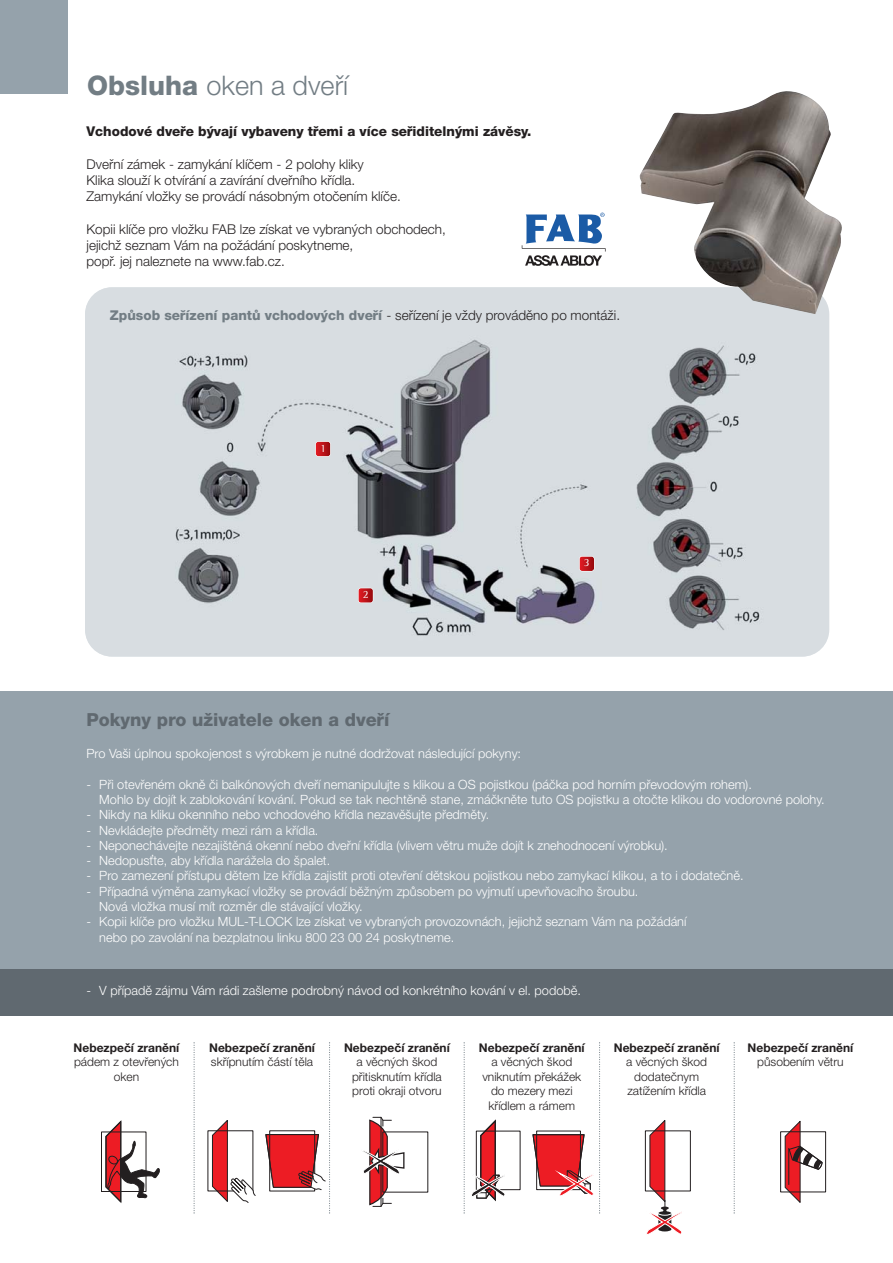
<style>
.page{position:relative;width:893px;height:1263px;background:#fff}
.page>*{position:absolute;margin:0;border:0;box-sizing:border-box;transform-origin:0 0}
.t1{font:300 27px "Helvetica Neue CE";color:#727d84}
.t2{font:800 18px "Helvetica Neue CE";color:#606970}
.t3{font:300 13.5px/16.2px "Helvetica Neue CE";color:#231f20}
.t4{font:800 13.5px "Helvetica Neue CE";color:#727d84}
.t5{font:800 13.5px "Helvetica Neue CE";color:#231f20}
.t6{font:300 12.75px/15.3px "Helvetica Neue CE";color:#fff}
.t7{font:300 12px/14.4px "Helvetica Neue CE";color:#231f20;text-align:center}
.t8{font:700 12px "Helvetica Neue CE";color:#231f20}
.t9{font:11.25px "Rotis Semi Serif CE";color:#fff}
.s1{font-weight:800}
.s2{font-weight:300;color:#231f20}
</style>
<div class="page">
<div style="left:0;top:691px;width:893px;height:287px;background:#95a2ab"></div>
<div style="left:0;top:969px;width:893px;height:47px;background:#606970"></div>
<div style="left:0;top:0;width:68px;height:94px;background:#95a2ab"></div>
<svg style="left:212px;top:1120px;width:44px;height:83px"></svg>
<svg style="left:363px;top:1117px;width:42px;height:90px"></svg>
<div style="left:645px;top:1131px;width:45px;height:60px;border:1px solid #231f20"></div>
<svg style="left:646px;top:1120px;width:38px;height:115px"></svg>
<div style="left:780px;top:1131px;width:46px;height:61px;border:1px solid #231f20"></div>
<svg style="left:785px;top:1121px;width:37px;height:82px"></svg>
<div style="left:101px;top:1132px;width:45px;height:60px;border:1px solid #231f20"></div>
<svg style="left:104px;top:1120px;width:56px;height:83px"></svg>
<svg style="left:193px;top:1042px;width:2px;height:171px"></svg>
<svg style="left:265px;top:1042px;width:65px;height:171px"></svg>
<svg style="left:464px;top:1042px;width:43px;height:171px"></svg>
<svg style="left:533px;top:1042px;width:67px;height:171px"></svg>
<svg style="left:734px;top:1042px;width:1px;height:171px"></svg>
<img style="left:85px;top:287px;width:744px;height:370px;border-radius:27px">
<img style="left:639px;top:91px;width:203px;height:223px">
<svg style="left:317px;top:443px;width:12px;height:12px"></svg>
<div style="left:315px;top:441px;width:16px;height:16px;border:1px solid #fff;border-radius:3px"></div>
<svg style="left:358px;top:588px;width:15px;height:15px"></svg>
<div style="left:358px;top:588px;width:15px;height:15px;border:1px solid #fff;border-radius:3px"></div>
<svg style="left:579px;top:556px;width:15px;height:15px"></svg>
<div style="left:579px;top:556px;width:15px;height:15px;border:1px solid #fff;border-radius:3px"></div>
<svg style="left:522px;top:213px;width:84px;height:53px"></svg>
<h1 class="t1" style="left:87px;top:76px;width:263px"><span class="s1">Obsluha</span> oken a dveří</h1>
<p class="t5" style="left:87px;top:127px;width:446px">Vchodové dveře bývají vybaveny třemi a více seřiditelnými závěsy.</p>
<p class="t3" style="left:87px;top:157px;width:316px">Dveřní zámek - zamykání klíčem - 2 polohy kliky<br>Klika slouží k otvírání a zavírání dveřního křídla.<br>Zamykání vložky se provádí násobným otočením klíče.</p>
<p class="t3" style="left:87px;top:222px;width:361px">Kopii klíče pro vložku FAB lze získat ve vybraných obchodech, jejichž seznam Vám na požádání poskytneme,<br>popř. jej naleznete na www.fab.cz.</p>
<p class="t4" style="left:110px;top:310px;width:512px">Způsob seřízení pantů vchodových dveří <span class="s2">- seřízení je vždy prováděno po montáži.</span></p>
<p class="t9" style="left:320px;top:444px;width:7px">1</p>
<p class="t9" style="left:363px;top:590px;width:7px">2</p>
<p class="t9" style="left:584px;top:558px;width:7px">3</p>
<h2 class="t2" style="left:87px;top:713px;width:304px">Pokyny pro uživatele oken a dveří</h2>
<p class="t6" style="left:87px;top:747px;width:436px">Pro Vaši úplnou spokojenost s výrobkem je nutné dodržovat následující pokyny:</p>
<p class="t6" style="left:99px;top:778px;width:727px;text-indent:-13px">- Při otevřeném okně či balkónových dveří nemanipulujte s klikou a OS pojistkou (páčka pod horním převodovým rohem).<br>Mohlo by dojít k zablokování kování. Pokud se tak nechtěně stane, zmáčkněte tuto OS pojistku a otočte klikou do vodorovné polohy.</p>
<p class="t6" style="left:87px;top:808px;width:404px">- Nikdy na kliku okenního nebo vchodového křídla nezavěšujte předměty.</p>
<p class="t6" style="left:87px;top:824px;width:233px">- Nevkládejte předměty mezi rám a křídla.</p>
<p class="t6" style="left:87px;top:839px;width:583px">- Neponechávejte nezajištěná okenní nebo dveřní křídla (vlivem větru muže dojít k znehodnocení výrobku).</p>
<p class="t6" style="left:87px;top:854px;width:245px">- Nedopusťte, aby křídla narážela do špalet.</p>
<p class="t6" style="left:87px;top:869px;width:659px">- Pro zamezení přístupu dětem lze křídla zajistit proti otevření dětskou pojistkou nebo zamykací klikou, a to i dodatečně.</p>
<p class="t6" style="left:99px;top:885px;width:541px;text-indent:-13px">- Případná výměna zamykací vložky se provádí běžným způsobem po vyjmutí upevňovacího šroubu.<br>Nová vložka musí mít rozměr dle stávající vložky.</p>
<p class="t6" style="left:99px;top:915px;width:589px;text-indent:-13px">- Kopii klíče pro vložku MUL-T-LOCK lze získat ve vybraných provozovnách, jejichž seznam Vám na požádání nebo po zavolání na bezplatnou linku 800 23 00 24 poskytneme.</p>
<p class="t6" style="left:87px;top:984px;width:496px">- V případě zájmu Vám rádi zašleme podrobný návod od konkrétního kování v el. podobě.</p>
<p class="t8" style="left:74px;top:1043px;width:107px">Nebezpečí zranění</p>
<p class="t7" style="left:74px;top:1056px;width:106px">pádem z otevřených oken</p>
<p class="t8" style="left:209px;top:1043px;width:107px">Nebezpečí zranění</p>
<p class="t7" style="left:211px;top:1056px;width:104px">skřípnutím částí těla</p>
<p class="t8" style="left:344px;top:1043px;width:107px">Nebezpečí zranění</p>
<p class="t7" style="left:352px;top:1056px;width:91px">a věcných škod přitisknutím křídla proti okraji otvoru</p>
<p class="t8" style="left:479px;top:1043px;width:107px">Nebezpečí zranění</p>
<p class="t7" style="left:482px;top:1056px;width:100px">a věcných škod vniknutím překážek do mezery mezi křídlem a rámem</p>
<p class="t8" style="left:614px;top:1043px;width:107px">Nebezpečí zranění</p>
<p class="t7" style="left:626px;top:1056px;width:82px">a věcných škod dodatečnym zatížením křídla</p>
<p class="t8" style="left:748px;top:1043px;width:107px">Nebezpečí zranění</p>
<p class="t7" style="left:757px;top:1056px;width:88px">působením větru</p>
</div>
